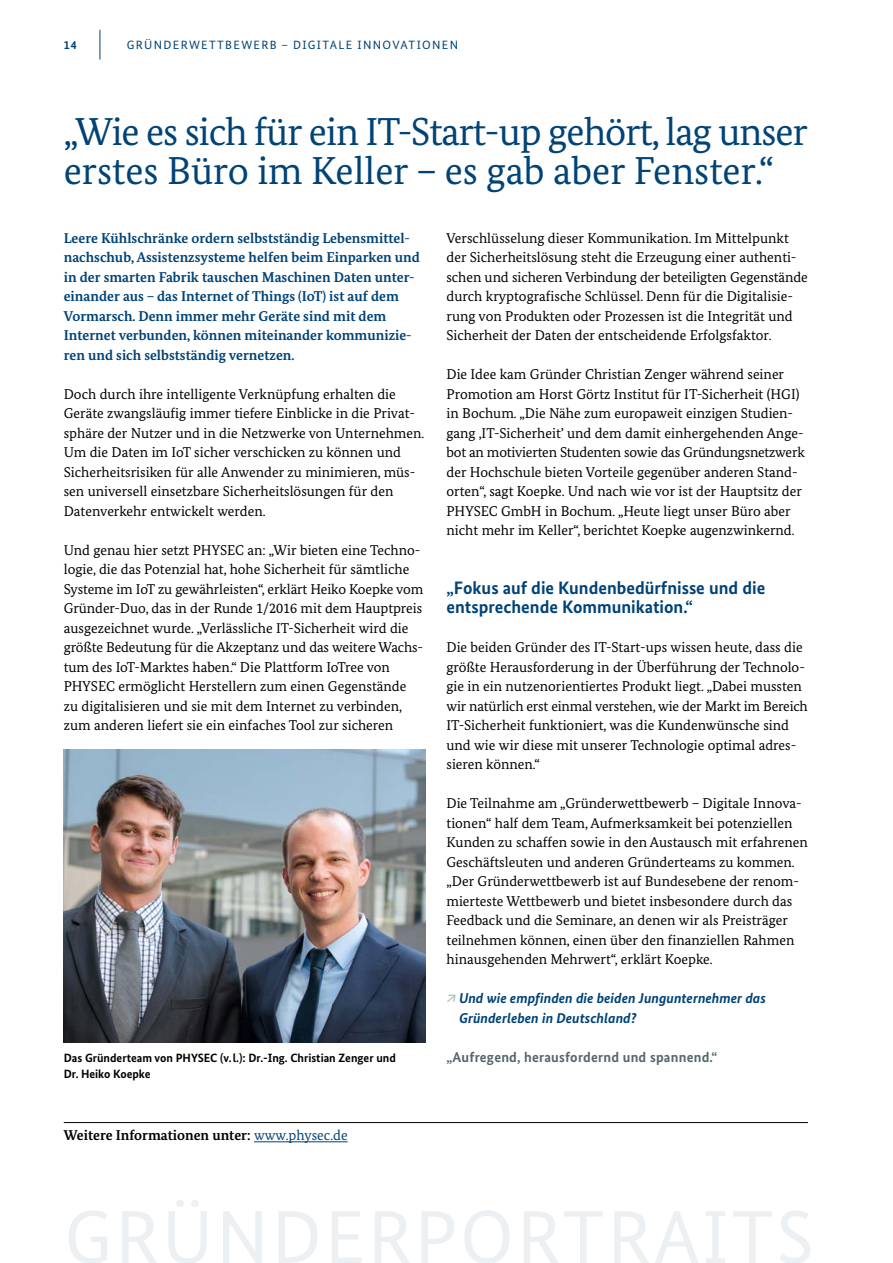
<style>
.page{position:relative;width:893px;height:1263px;background:#fff}
.page>*{position:absolute;margin:0;border:0;box-sizing:border-box;transform-origin:0 0}
.t1{font:39px/39px "Bundes Serif";letter-spacing:-.025em;color:#004377}
.t2{font:700 18px/19.5px "Bundes Sans";color:#004377}
.t3{font:14.25px/19.5px "Bundes Serif";color:#000}
.t4{font:700 14.25px/19.5px "Bundes Serif";color:#004377}
.t5{font:italic 700 14.25px/19.5px "Bundes Sans";color:#004377}
.t6{font:700 14.25px "Bundes Serif";color:#000}
.t7{font:700 14.25px "Bundes Sans";letter-spacing:.015em;color:#57666d}
.t8{font:700 12px/15.8px "Bundes Sans";color:#000}
.t9{font:12px "Bundes Sans";letter-spacing:.11em;color:#004377}
.t10{font:700 12px "Bundes Sans";color:#004377}
.s1{font-weight:400;color:#004377}
.s2{color:#b9c4c9}
</style>
<div class="page">
<hr style="left:100px;top:30px;width:1px;height:30px;background:#004377">
<img style="left:64px;top:750px;width:361px;height:292px">
<hr style="left:64px;top:1122px;width:744px;height:1px;background:#000">
<hr style="left:254px;top:1141px;width:94px;height:1px;background:#004377">
<p class="t10" style="left:64px;top:37px;width:15px">14</p>
<p class="t9" style="left:127px;top:37px;width:333px">GRÜNDERWETTBEWERB – DIGITALE INNOVATIONEN</p>
<h2 class="t1" style="left:64px;top:112px;width:746px">„Wie es sich für ein IT-Start-up gehört, lag unser erstes Büro im Keller – es gab aber Fenster.“</h2>
<p class="t4" style="left:64px;top:228px;width:358px">Leere Kühlschränke ordern selbstständig Lebensmittel&shy;nachschub, Assistenzsysteme helfen beim Einparken und in der smarten Fabrik tauschen Maschinen Daten unter&shy;einander aus – das Internet of Things (IoT) ist auf dem Vormarsch. Denn immer mehr Geräte sind mit dem Internet verbunden, können miteinander kommunizie&shy;ren und sich selbstständig vernetzen.</p>
<p class="t3" style="left:64px;top:384px;width:362px">Doch durch ihre intelligente Verknüpfung erhalten die Geräte zwangsläufig immer tiefere Einblicke in die Privat&shy;sphäre der Nutzer und in die Netzwerke von Unternehmen.<br>Um die Daten im IoT sicher verschicken zu können und Sicherheitsrisiken für alle Anwender zu minimieren, müs&shy;sen universell einsetzbare Sicherheitslösungen für den Datenverkehr entwickelt werden.</p>
<p class="t3" style="left:64px;top:540px;width:361px">Und genau hier setzt PHYSEC an: „Wir bieten eine Techno&shy;logie, die das Potenzial hat, hohe Sicherheit für sämtliche Systeme im IoT zu gewährleisten“, erklärt Heiko Koepke vom Gründer-Duo, das in der Runde 1/2016 mit dem Hauptpreis ausgezeichnet wurde. „Verlässliche IT-Sicherheit wird die größte Bedeutung für die Akzeptanz und das weitere Wachs&shy;tum des IoT-Marktes haben.“ Die Plattform IoTree von PHYSEC ermöglicht Herstellern zum einen Gegenstände zu digitalisieren und sie mit dem Internet zu verbinden, zum anderen liefert sie ein einfaches Tool zur sicheren</p>
<p class="t8" style="left:64px;top:1050px;width:334px">Das Gründerteam von PHYSEC (v.l.): Dr.-Ing. Christian Zenger und<br>Dr. Heiko Koepke</p>
<p class="t6" style="left:64px;top:1126px;width:285px">Weitere Informationen unter: <span class="s1">www.physec.de</span></p>
<p class="t3" style="left:446px;top:228px;width:363px">Verschlüsselung dieser Kommunikation. Im Mittelpunkt der Sicherheitslösung steht die Erzeugung einer authenti&shy;schen und sicheren Verbindung der beteiligten Gegenstände durch kryptografische Schlüssel. Denn für die Digitalisie&shy;rung von Produkten oder Prozessen ist die Integrität und Sicherheit der Daten der entscheidende Erfolgsfaktor.</p>
<p class="t3" style="left:446px;top:365px;width:360px">Die Idee kam Gründer Christian Zenger während seiner Promotion am Horst Görtz Institut für IT-Sicherheit (HGI) in Bochum. „Die Nähe zum europaweit einzigen Studien&shy;gang ‚IT-Sicherheit’ und dem damit einhergehenden Ange&shy;bot an motivierten Studenten sowie das Gründungsnetzwerk der Hochschule bieten Vorteile gegenüber anderen Stand&shy;orten“, sagt Koepke. Und nach wie vor ist der Hauptsitz der PHYSEC GmbH in Bochum. „Heute liegt unser Büro aber nicht mehr im Keller“, berichtet Koepke augenzwinkernd.</p>
<h3 class="t2" style="left:446px;top:578px;width:320px">„Fokus auf die Kundenbedürfnisse und die entsprechende Kommunikation.“</h3>
<p class="t3" style="left:446px;top:638px;width:363px">Die beiden Gründer des IT-Start-ups wissen heute, dass die größte Herausforderung in der Überführung der Technolo&shy;gie in ein nutzenorientiertes Produkt liegt. „Dabei mussten wir natürlich erst einmal verstehen, wie der Markt im Bereich IT-Sicherheit funktioniert, was die Kundenwünsche sind und wie wir diese mit unserer Technologie optimal adres&shy;sieren können.“</p>
<p class="t3" style="left:446px;top:794px;width:363px">Die Teilnahme am „Gründerwettbewerb – Digitale Innova&shy;tionen“ half dem Team, Aufmerksamkeit bei potenziellen Kunden zu schaffen sowie in den Austausch mit erfahrenen Geschäftsleuten und anderen Gründerteams zu kommen. „Der Gründerwettbewerb ist auf Bundesebene der renom&shy;mierteste Wettbewerb und bietet insbesondere durch das Feedback und die Seminare, an denen wir als Preisträger teilnehmen können, einen über den finanziellen Rahmen hinausgehenden Mehrwert“, erklärt Koepke.</p>
<p class="t5" style="left:459px;top:989px;width:308px;text-indent:-13px"><span class="s2">↗</span> Und wie empfinden die beiden Jungunternehmer das<br>Gründerleben in Deutschland?</p>
<p class="t7" style="left:446px;top:1048px;width:272px">„Aufregend, herausfordernd und spannend.“</p>
</div>
